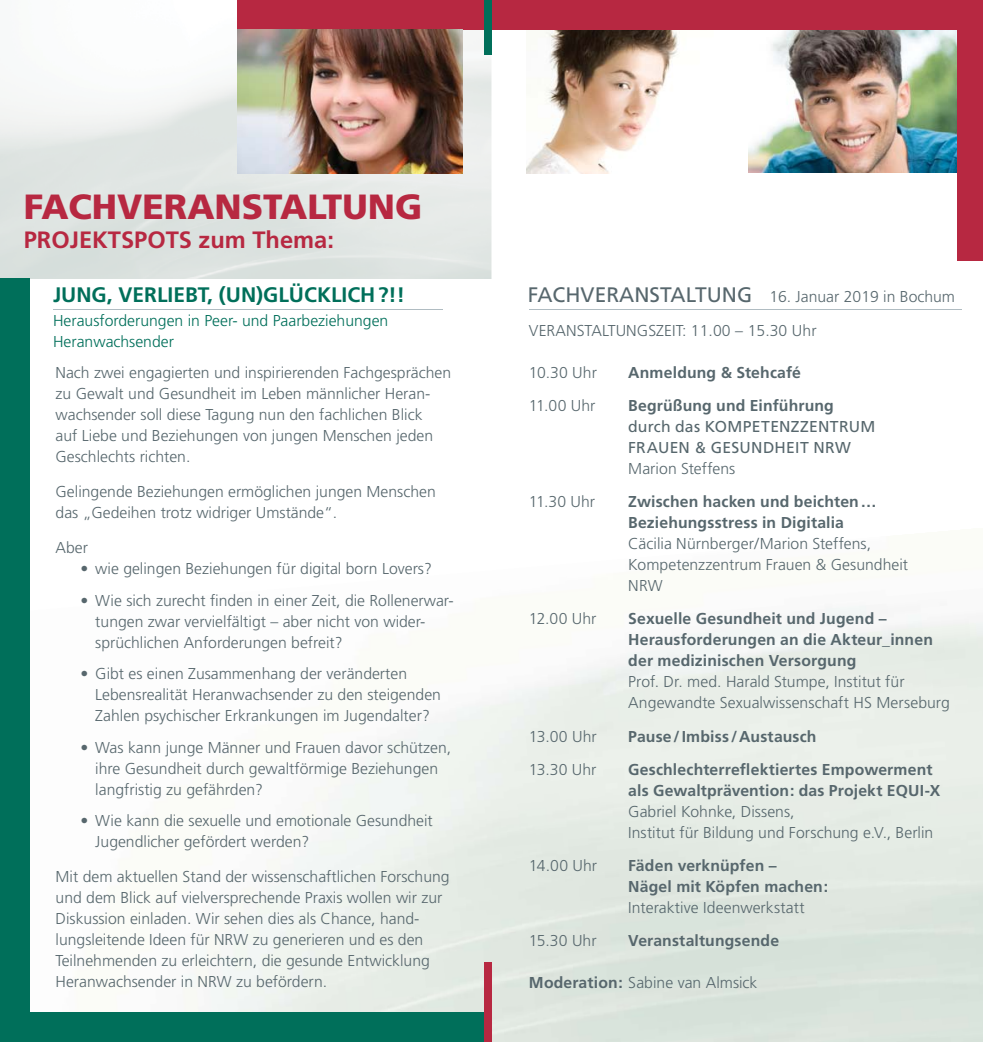
<style>
.page{position:relative;width:983px;height:1042px;background:#fff}
.page>*{position:absolute;margin:0;border:0;box-sizing:border-box;transform-origin:0 0}
.t1{font:900 35px "Frutiger";color:#b72841}
.t2{font:700 23.62px "Frutiger";color:#b72841}
.t3{font:700 21px "Frutiger";color:#006f5a}
.t4{font:300 15.75px/21px "Frutiger";color:#57676d}
.t5{font:700 15.75px/21px "Frutiger";letter-spacing:.01em;color:#57676d}
.t6{font:300 15.75px/21px "Frutiger";color:#006f5a}
.t7{font:15.75px/21px "Frutiger";letter-spacing:.015em;color:#57676d}
.s1{font-weight:400;font-size:21px}
.s2{font-weight:700}
</style>
<div class="page">
<img style="left:0;top:30px;width:491px;height:248px">
<img style="left:526px;top:30px;width:226px;height:143px">
<img style="left:184px;top:606px;width:798px;height:436px">
<img style="left:748px;top:30px;width:209px;height:142px">
<div style="left:0;top:278px;width:30px;height:764px;background:#006f5a"></div>
<div style="left:0;top:1012px;width:491px;height:30px;background:#006f5a"></div>
<div style="left:237px;top:0;width:745px;height:30px;background:#b72841"></div>
<div style="left:957px;top:0;width:25px;height:261px;background:#b72841"></div>
<div style="left:483px;top:962px;width:8px;height:80px;background:#b72841"></div>
<hr style="left:54px;top:309px;width:388px;height:1px;background:#b0bcc2">
<div style="left:483px;top:0;width:8px;height:55px;background:#006f5a"></div>
<hr style="left:529px;top:309px;width:432px;height:1px;background:#b0bcc2">
<img style="left:237px;top:30px;width:225px;height:143px">
<h1 class="t1" style="left:24px;top:192px;width:400px">FACHVERANSTALTUNG</h1>
<h2 class="t2" style="left:24px;top:231px;width:311px">PROJEKTSPOTS zum Thema:</h2>
<h3 class="t3" style="left:53px;top:286px;width:353px">JUNG, VERLIEBT, (UN)GLÜCKLICH ?!!</h3>
<p class="t6" style="left:53px;top:311px;width:336px">Herausforderungen in Peer- und Paarbeziehungen<br>Heranwachsender</p>
<p class="t4" style="left:56px;top:363px;width:397px">Nach zwei engagierten und inspirierenden Fachgesprächen zu Gewalt und Gesundheit im Leben männlicher Heran&shy;wachsender soll diese Tagung nun den fachlichen Blick<br>auf Liebe und Beziehungen von jungen Menschen jeden Geschlechts richten.</p>
<p class="t4" style="left:56px;top:482px;width:381px">Gelingende Beziehungen ermöglichen jungen Menschen das „Gedeihen trotz widriger Umstände“.</p>
<p class="t4" style="left:56px;top:538px;width:34px">Aber</p>
<p class="t4" style="left:80px;top:559px;width:353px">• wie gelingen Beziehungen für digital born Lovers?</p>
<p class="t4" style="left:95px;top:591px;width:360px;text-indent:-15px">• Wie sich zurecht finden in einer Zeit, die Rollenerwar&shy;tungen zwar vervielfältigt – aber nicht von wider&shy;sprüchlichen Anforderungen befreit?</p>
<p class="t4" style="left:95px;top:664px;width:347px;text-indent:-15px">• Gibt es einen Zusammenhang der veränderten<br>Lebensrealität Heranwachsender zu den steigenden<br>Zahlen psychischer Erkrankungen im Jugendalter?</p>
<p class="t4" style="left:95px;top:738px;width:357px;text-indent:-15px">• Was kann junge Männer und Frauen davor schützen, ihre Gesundheit durch gewaltförmige Beziehungen langfristig zu gefährden?</p>
<p class="t4" style="left:95px;top:811px;width:339px;text-indent:-15px">• Wie kann die sexuelle und emotionale Gesundheit<br>Jugendlicher gefördert werden?</p>
<p class="t4" style="left:56px;top:867px;width:395px">Mit dem aktuellen Stand der wissenschaftlichen Forschung und dem Blick auf vielversprechende Praxis wollen wir zur Diskussion einladen. Wir sehen dies als Chance, hand&shy;lungsleitende Ideen für NRW zu generieren und es den Teilnehmenden zu erleichtern, die gesunde Entwicklung Heranwachsender in NRW zu befördern.</p>
<p class="t4" style="left:527px;top:280px;width:429px;line-height:33.9px"><span class="s1">FACHVERANSTALTUNG</span> 16. Januar 2019 in Bochum<br>VERANSTALTUNGSZEIT: 11.00 – 15.30 Uhr</p>
<p class="t4" style="left:529px;top:363px;width:69px">10.30 Uhr</p>
<p class="t5" style="left:628px;top:363px;width:174px">Anmeldung &amp; Stehcafé</p>
<p class="t4" style="left:529px;top:396px;width:68px">11.00 Uhr</p>
<p class="t5" style="left:628px;top:396px;width:207px">Begrüßung und Einführung</p>
<p class="t7" style="left:628px;top:417px;width:248px">durch das KOMPETENZZENTRUM<br>FRAUEN &amp; GESUNDHEIT NRW</p>
<p class="t4" style="left:628px;top:459px;width:108px">Marion Steffens</p>
<p class="t4" style="left:529px;top:492px;width:68px">11.30 Uhr</p>
<p class="t5" style="left:628px;top:492px;width:250px">Zwischen hacken und beichten …<br>Beziehungsstress in Digitalia</p>
<p class="t4" style="left:628px;top:534px;width:281px">Cäcilia Nürnberger/Marion Steffens,<br>Kompetenzzentrum Frauen &amp; Gesundheit<br>NRW</p>
<p class="t4" style="left:529px;top:609px;width:69px">12.00 Uhr</p>
<p class="t5" style="left:628px;top:609px;width:306px">Sexuelle Gesundheit und Jugend –<br>Herausforderungen an die Akteur_innen der medizinischen Versorgung</p>
<p class="t4" style="left:628px;top:672px;width:323px">Prof. Dr. med. Harald Stumpe, Institut für<br>Angewandte Sexualwissenschaft HS Merseburg</p>
<p class="t4" style="left:529px;top:727px;width:69px">13.00 Uhr</p>
<p class="t5" style="left:628px;top:727px;width:190px">Pause / Imbiss / Austausch</p>
<p class="t4" style="left:529px;top:760px;width:69px">13.30 Uhr</p>
<p class="t5" style="left:628px;top:760px;width:313px">Geschlechterreflektiertes Empowerment als Gewaltprävention: das Projekt EQUI-X</p>
<p class="t4" style="left:628px;top:802px;width:306px">Gabriel Kohnke, Dissens,<br>Institut für Bildung und Forschung e.V., Berlin</p>
<p class="t4" style="left:529px;top:856px;width:70px">14.00 Uhr</p>
<p class="t5" style="left:628px;top:856px;width:201px">Fäden verknüpfen –<br>Nägel mit Köpfen machen:</p>
<p class="t4" style="left:628px;top:898px;width:178px">Interaktive Ideenwerkstatt</p>
<p class="t4" style="left:529px;top:931px;width:69px">15.30 Uhr</p>
<p class="t5" style="left:628px;top:931px;width:152px">Veranstaltungsende</p>
<p class="t4" style="left:529px;top:973px;width:230px"><span class="s2">Moderation:</span> Sabine van Almsick</p>
</div>
